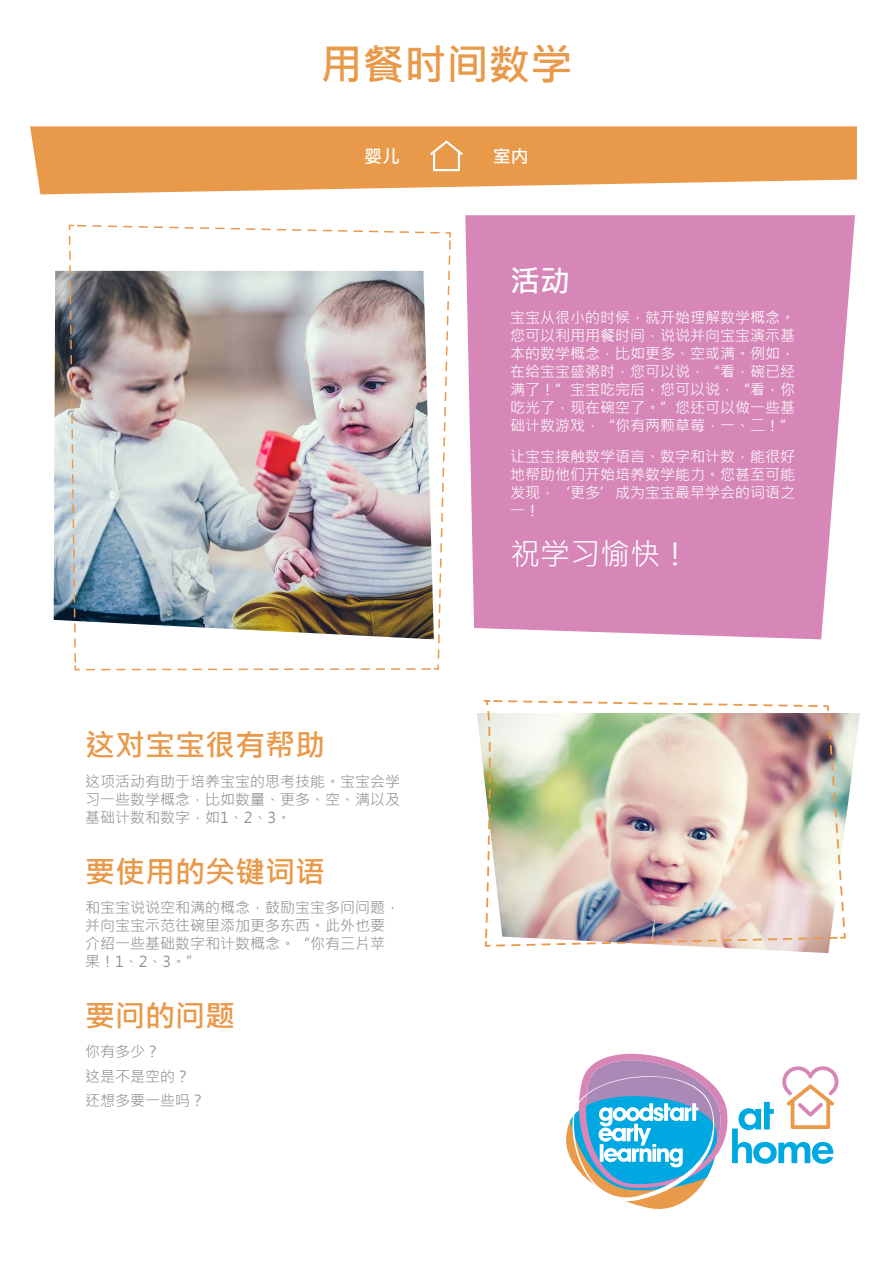
<style>
.page{position:relative;width:893px;height:1263px;background:#fff}
.page>*{position:absolute;margin:0;border:0;box-sizing:border-box;transform-origin:0 0}
.t1{font:700 42px "Microsoft Jheng Hei";color:#e9994a}
.t2{font:700 30px "Microsoft Jheng Hei";color:#e9994a}
.t3{font:30px "Microsoft Jheng Hei";color:#fff}
.t4{font:700 30px "Microsoft Jheng Hei";color:#fff}
.t5{font:700 18px "Mikado";color:#fff}
.t6{font:700 18px "Microsoft Jheng Hei";color:#fff}
.t7{font:15px/18px "Microsoft Jheng Hei";color:#fff;text-align:justify}
.t8{font:15px/18px "Microsoft Jheng Hei";color:#919294}
</style>
<div class="page">
<svg style="left:465px;top:215px;width:390px;height:424px;background:#d88fbc"></svg>
<img style="left:729px;top:713px;width:131px;height:240px">
<img style="left:477px;top:700px;width:370px;height:248px">
<img style="left:54px;top:271px;width:14px;height:350px">
<img style="left:68px;top:224px;width:383px;height:447px">
<svg style="left:566px;top:1054px;width:272px;height:155px"></svg>
<svg style="left:30px;top:126px;width:827px;height:68px;background:#eba45e"></svg>
<svg style="left:429px;top:141px;width:34px;height:30px"></svg>
<h1 class="t1" style="left:320px;top:39px;width:254px">用餐时间数学</h1>
<p class="t6" style="left:493px;top:145px;width:37px">室内</p>
<p class="t6" style="left:364px;top:145px;width:37px">婴儿</p>
<p class="t5" style="left:489px;top:145px;width:64px">Indoors</p>
<p class="t5" style="left:341px;top:145px;width:55px">Babies</p>
<h2 class="t2" style="left:85px;top:726px;width:241px">这对宝宝很有帮助</h2>
<p class="t8" style="left:85px;top:773px;width:316px;text-align:justify">这项活动有助于培养宝宝的思考技能。宝宝会学习一些数学概念，比如数量、更多、空、满以及基础计数和数字，如1、2、3。</p>
<h2 class="t2" style="left:85px;top:853px;width:241px">要使用的关键词语</h2>
<p class="t8" style="left:85px;top:899px;width:316px">和宝宝说说空和满的概念，鼓励宝宝多问问题，并向宝宝示范往碗里添加更多东西。此外也要介绍一些基础数字和计数概念。“你有三片苹果！1、2、3。”</p>
<h2 class="t2" style="left:85px;top:997px;width:151px">要问的问题</h2>
<p class="t8" style="left:85px;top:1040px;width:121px;line-height:24.3px">你有多少？<br>这是不是空的？还想多要一些吗？</p>
<h2 class="t4" style="left:510px;top:262px;width:61px">活动</h2>
<p class="t7" style="left:510px;top:308px;width:286px">宝宝从很小的时候，就开始理解数学概念。您可以利用用餐时间，说说并向宝宝演示基本的数学概念，比如更多、空或满。例如，在给宝宝盛粥时，您可以说，“看，碗已经满了！”宝宝吃完后，您可以说，“看，你吃光了，现在碗空了。”您还可以做一些基础计数游戏，“你有两颗草莓，一、二！”</p>
<p class="t7" style="left:510px;top:447px;width:286px">让宝宝接触数学语言、数字和计数，能很好地帮助他们开始培养数学能力。您甚至可能发现，‘更多’成为宝宝最早学会的词语之一！</p>
<h2 class="t3" style="left:510px;top:535px;width:181px">祝学习愉快！</h2>
</div>
